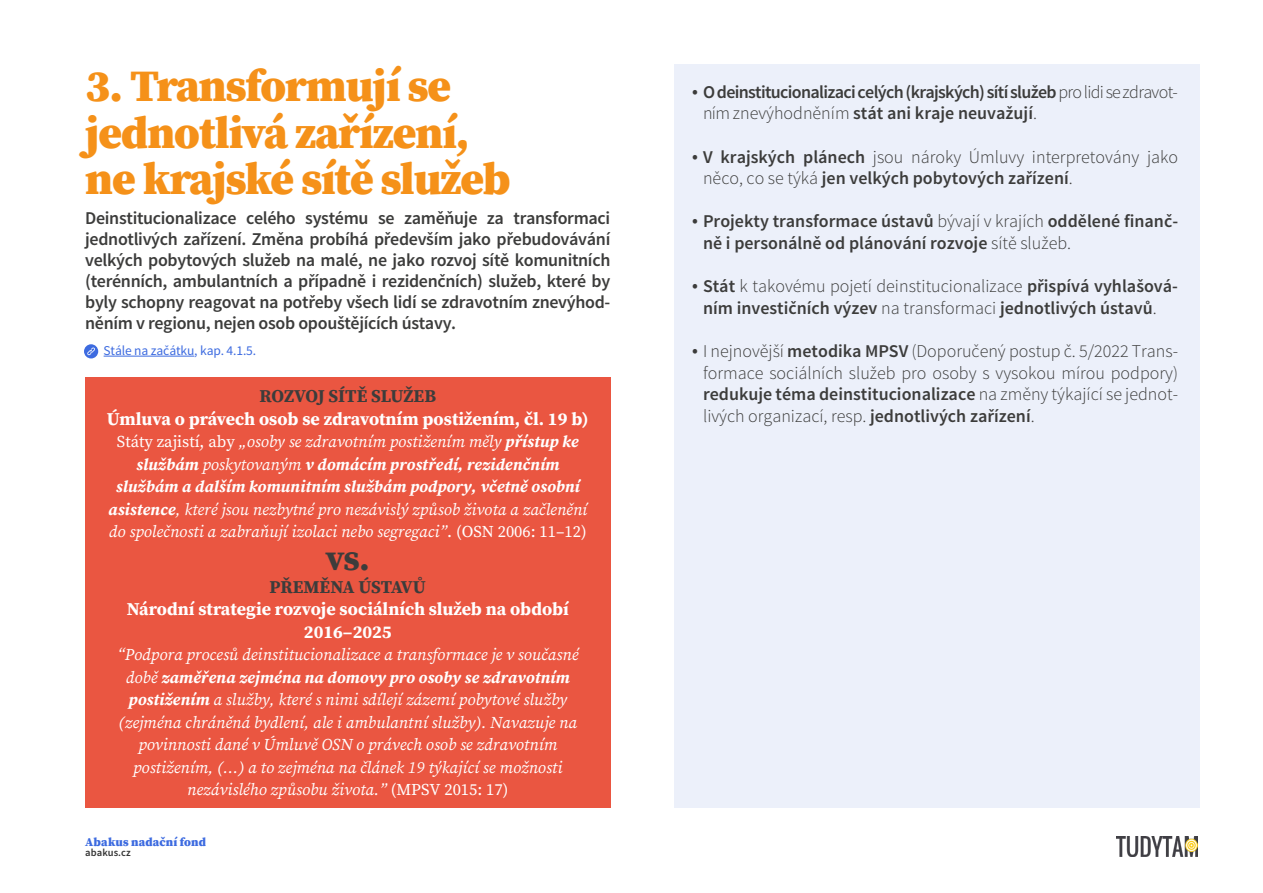
<style>
.page{position:relative;width:1263px;height:893px;background:#fff}
.page>*{position:absolute;margin:0;border:0;box-sizing:border-box;transform-origin:0 0}
.t1{font:900 45px/46.5px "Source Serif Pro";letter-spacing:-.025em;color:#f59119}
.t2{font:700 36px "Source Serif Pro";color:#3c3c3b}
.t3{font:600 18px/21px "Source Sans Pro";color:#3c3c3b}
.t4{font:300 18px/21.6px "Source Sans Pro";color:#3c3c3b}
.t5{font:600 18px/21.6px "Source Sans Pro";letter-spacing:-.04em;color:#3c3c3b}
.t6{font:700 18px/22.5px "Source Serif Pro";color:#fff;text-align:center}
.t7{font:700 18px "Source Serif Pro";letter-spacing:-.005em;color:#3c3c3b}
.t8{font:italic 16.5px/22.5px "Source Serif Pro";color:#fff;text-align:center}
.t9{font:13.5px "Source Sans Pro";letter-spacing:-.01em;color:#3d6be0}
.t10{font:900 12px "Source Serif Pro";letter-spacing:.015em;color:#3d6be0}
.t11{font:600 10.5px "Source Sans Pro";letter-spacing:.01em;color:#333}
.s1{font-style:normal}
.s2{font-weight:700}
.s3{font-weight:300}
.s4{font-weight:600}
</style>
<div class="page">
<div style="left:674px;top:64px;width:525px;height:744px;background:#ecf0fa"></div>
<div style="left:85px;top:377px;width:525px;height:431px;background:#ea5641"></div>
<img style="left:1116px;top:837px;width:82px;height:19px">
<hr style="left:104px;top:356px;width:90px;height:1px;background:#3d6be0">
<div style="left:84px;top:344px;width:14px;height:14px;background:#3d6be0;border-radius:50%"></div>
<svg style="left:87px;top:347px;width:8px;height:8px"></svg>
<h1 class="t1" style="left:85px;top:62px;width:427px">3. Transformují se jednotlivá zařízení, ne krajské sítě služeb</h1>
<p class="t3" style="left:85px;top:208px;width:527px;text-align:justify">Deinstitucionalizace celého systému se zaměňuje za transformaci jednotlivých zařízení. Změna probíhá především jako přebudovávání velkých pobytových služeb na malé, ne jako rozvoj sítě komunitních (terénních, ambulantních a případně i rezidenčních) služeb, které by byly schopny reagovat na potřeby všech lidí se zdravotním znevýhod&shy;něním v regionu, nejen osob opouštějících ústavy.</p>
<p class="t9" style="left:104px;top:342px;width:154px">Stále na začátku, kap. 4.1.5.</p>
<p class="t7" style="left:260px;top:384px;width:178px">ROZVOJ SÍTĚ SLUŽEB</p>
<p class="t6" style="left:107px;top:407px;width:483px">Úmluva o právech osob se zdravotním postižením, čl. 19 b)</p>
<p class="t8" style="left:108px;top:430px;width:481px"><span class="s1">Státy zajistí, aby</span> „osoby se zdravotním postižením měly <span class="s2">přístup ke službám</span> poskytovaným <span class="s2">v domácím prostředí, rezidenčním službám a dalším komunitním službám podpory, včetně osobní asistence</span>, které jsou nezbytné pro nezávislý způsob života a začlenění do společnosti a zabraňují izolaci nebo segregaci”<span class="s1">. (OSN 2006: 11–12)</span></p>
<h2 class="t2" style="left:326px;top:533px;width:45px">vs.</h2>
<p class="t7" style="left:270px;top:574px;width:158px">PŘEMĚNA ÚSTAVŮ</p>
<p class="t6" style="left:127px;top:598px;width:444px">Národní strategie rozvoje sociálních služeb na období<br>2016–2025</p>
<p class="t8" style="left:117px;top:643px;width:463px">“Podpora procesů deinstitucionalizace a transformace je v současné době <span class="s2">zaměřena zejména na domovy pro osoby se zdravotním postižením</span> a služby, které s nimi sdílejí zázemí pobytové služby (zejména chráněná bydlení, ale i ambulantní služby). Navazuje na povinnosti dané v Úmluvě OSN o právech osob se zdravotním postižením, (...) a to zejména na článek 19 týkající se možnosti nezávislého způsobu života.” <span class="s1">(MPSV 2015: 17)</span></p>
<p class="t10" style="left:85px;top:833px;width:122px">Abakus nadační fond</p>
<p class="t11" style="left:85px;top:846px;width:47px">abakus.cz</p>
<p class="t5" style="left:703px;top:82px;width:476px;text-indent:-11px">• O deinstitucionalizaci celých (krajských) sítí služeb <span class="s3">pro lidi se zdravot&shy;ním znevýhodněním</span> stát ani kraje neuvažují<span class="s3">.</span></p>
<p class="t4" style="left:703px;top:146px;width:477px;text-indent:-11px"><span class="s4">• V krajských plánech</span> jsou nároky Úmluvy interpretovány jako něco, co se týká <span class="s4">jen velkých pobytových zařízení</span>.</p>
<p class="t3" style="left:703px;top:211px;width:477px;line-height:21.6px;text-indent:-11px">• Projekty transformace ústavů <span class="s3">bývají v krajích</span> oddělené finanč&shy;ně i personálně od plánování rozvoje <span class="s3">sítě služeb.</span></p>
<p class="t3" style="left:692px;top:276px;width:487px;line-height:21.6px;text-align:center">• Stát <span class="s3">k takovému pojetí deinstitucionalizace</span> přispívá vyhlašová&shy;ním investičních výzev <span class="s3">na transformaci</span> jednotlivých ústavů<span class="s3">.</span></p>
<p class="t4" style="left:703px;top:340px;width:476px;text-align:justify;text-indent:-11px"><span class="s4">•</span> I nejnovější <span class="s4">metodika MPSV</span> (Doporučený postup č. 5/2022 Trans&shy;formace sociálních služeb pro osoby s vysokou mírou podpory) <span class="s4">redukuje téma deinstitucionalizace</span> na změny týkající se jednot&shy;livých organizací, resp. <span class="s4">jednotlivých zařízení</span>.</p>
</div>
